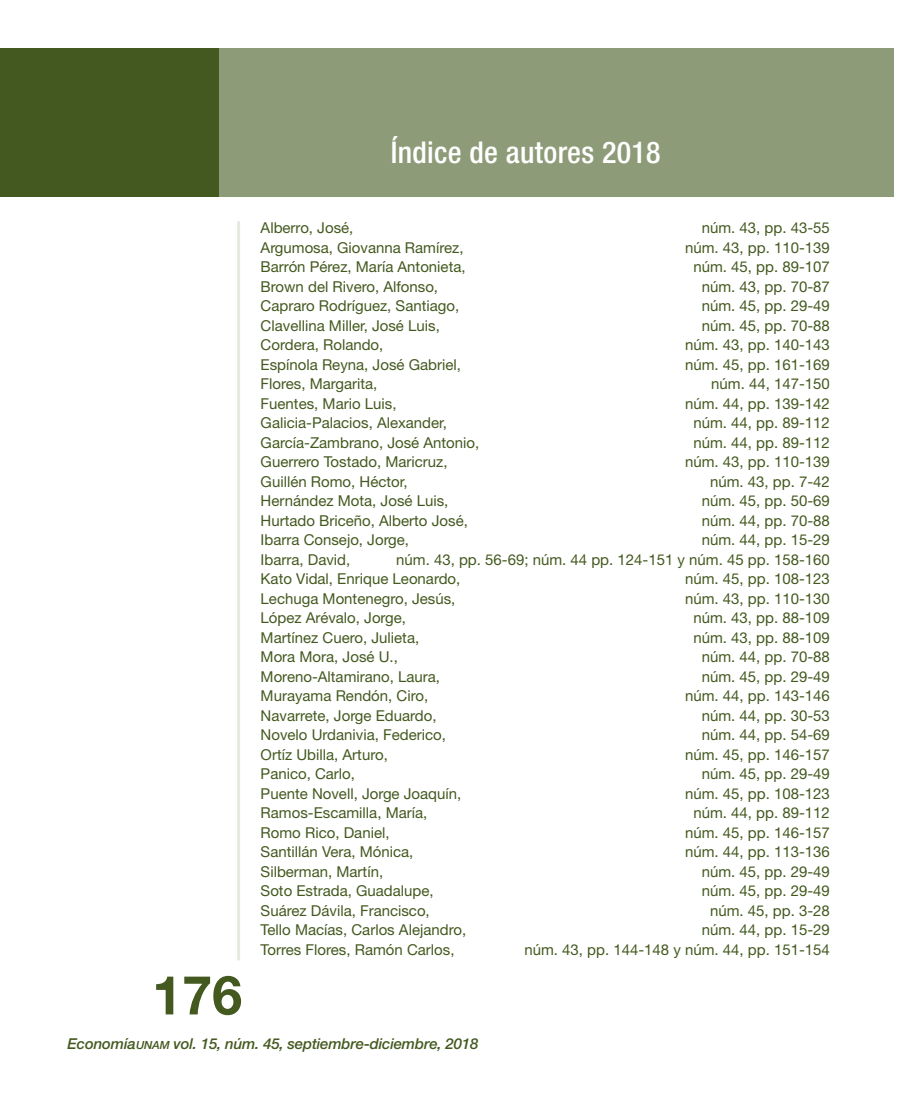
<style>
.page{position:relative;width:915px;height:1106px;background:#fff}
.page>*{position:absolute;margin:0;border:0;box-sizing:border-box;transform-origin:0 0}
.t1{font:700 54px "Helvetica Neue LT Std";color:#44591f}
.t2{font:500 condensed 30px "Helvetica Neue LT Std";letter-spacing:.01em;color:#fff}
.t3{font:15px/19.5px "Helvetica Neue LT Std";color:#44591f}
.t4{font:italic 500 15px "Helvetica Neue LT Std";letter-spacing:-.01em;color:#44591f}
.s1{font-size:11.25px}
</style>
<div class="page">
<div style="left:0;top:49px;width:894px;height:148px;background:#8e9b78"></div>
<hr style="left:237px;top:222px;width:3px;height:737px;background:#e5eade">
<div style="left:0;top:49px;width:218px;height:148px;background:#44591f"></div>
<h2 class="t2" style="left:391px;top:135px;width:271px">Índice de autores 2018</h2>
<p class="t3" style="left:261px;top:218px;width:94px">Alberro, José,</p>
<p class="t3" style="left:702px;top:218px;width:130px">núm. 43, pp. 43-55</p>
<p class="t3" style="left:261px;top:237px;width:204px">Argumosa, Giovanna Ramírez,</p>
<p class="t3" style="left:685px;top:237px;width:146px">núm. 43, pp. 110-139</p>
<p class="t3" style="left:261px;top:257px;width:207px">Barrón Pérez, María Antonieta,</p>
<p class="t3" style="left:693px;top:257px;width:138px">núm. 45, pp. 89-107</p>
<p class="t3" style="left:261px;top:276px;width:179px">Brown del Rivero, Alfonso,</p>
<p class="t3" style="left:702px;top:276px;width:130px">núm. 43, pp. 70-87</p>
<p class="t3" style="left:261px;top:296px;width:200px">Capraro Rodríguez, Santiago,</p>
<p class="t3" style="left:702px;top:296px;width:130px">núm. 45, pp. 29-49</p>
<p class="t3" style="left:261px;top:315px;width:181px">Clavellina Miller, José Luis,</p>
<p class="t3" style="left:702px;top:315px;width:130px">núm. 45, pp. 70-88</p>
<p class="t3" style="left:261px;top:335px;width:124px">Cordera, Rolando,</p>
<p class="t3" style="left:685px;top:335px;width:146px">núm. 43, pp. 140-143</p>
<p class="t3" style="left:261px;top:354px;width:202px">Espínola Reyna, José Gabriel,</p>
<p class="t3" style="left:685px;top:354px;width:146px">núm. 45, pp. 161-169</p>
<p class="t3" style="left:261px;top:374px;width:118px">Flores, Margarita,</p>
<p class="t3" style="left:711px;top:374px;width:120px">núm. 44, 147-150</p>
<p class="t3" style="left:261px;top:393px;width:137px">Fuentes, Mario Luis,</p>
<p class="t3" style="left:685px;top:393px;width:146px">núm. 44, pp. 139-142</p>
<p class="t3" style="left:261px;top:413px;width:188px">Galicia-Palacios, Alexander,</p>
<p class="t3" style="left:693px;top:413px;width:138px">núm. 44, pp. 89-112</p>
<p class="t3" style="left:261px;top:432px;width:220px">García-Zambrano, José Antonio,</p>
<p class="t3" style="left:693px;top:432px;width:138px">núm. 44, pp. 89-112</p>
<p class="t3" style="left:261px;top:452px;width:188px">Guerrero Tostado, Maricruz,</p>
<p class="t3" style="left:685px;top:452px;width:146px">núm. 43, pp. 110-139</p>
<p class="t3" style="left:261px;top:471px;width:148px">Guillén Romo, Héctor,</p>
<p class="t3" style="left:710px;top:471px;width:121px">núm. 43, pp. 7-42</p>
<p class="t3" style="left:261px;top:491px;width:189px">Hernández Mota, José Luis,</p>
<p class="t3" style="left:702px;top:491px;width:130px">núm. 45, pp. 50-69</p>
<p class="t3" style="left:261px;top:510px;width:209px">Hurtado Briceño, Alberto José,</p>
<p class="t3" style="left:702px;top:510px;width:130px">núm. 44, pp. 70-88</p>
<p class="t3" style="left:261px;top:530px;width:150px">Ibarra Consejo, Jorge,</p>
<p class="t3" style="left:702px;top:530px;width:130px">núm. 44, pp. 15-29</p>
<p class="t3" style="left:261px;top:549px;width:91px">Ibarra, David,</p>
<p class="t3" style="left:261px;top:549px;width:571px;text-indent:136px">núm. 43, pp. 56-69; núm. 44 pp. 124-151 y núm. 45 pp. 158-160<br>Kato Vidal, Enrique Leonardo,</p>
<p class="t3" style="left:685px;top:569px;width:146px">núm. 45, pp. 108-123</p>
<p class="t3" style="left:261px;top:588px;width:196px">Lechuga Montenegro, Jesús,</p>
<p class="t3" style="left:685px;top:588px;width:146px">núm. 43, pp. 110-130</p>
<p class="t3" style="left:261px;top:608px;width:147px">López Arévalo, Jorge,</p>
<p class="t3" style="left:693px;top:608px;width:138px">núm. 43, pp. 88-109</p>
<p class="t3" style="left:261px;top:627px;width:160px">Martínez Cuero, Julieta,</p>
<p class="t3" style="left:693px;top:627px;width:138px">núm. 43, pp. 88-109</p>
<p class="t3" style="left:261px;top:647px;width:139px">Mora Mora, José U.,</p>
<p class="t3" style="left:702px;top:647px;width:130px">núm. 44, pp. 70-88</p>
<p class="t3" style="left:261px;top:666px;width:181px">Moreno-Altamirano, Laura,</p>
<p class="t3" style="left:702px;top:666px;width:130px">núm. 45, pp. 29-49</p>
<p class="t3" style="left:261px;top:686px;width:169px">Murayama Rendón, Ciro,</p>
<p class="t3" style="left:685px;top:686px;width:146px">núm. 44, pp. 143-146</p>
<p class="t3" style="left:261px;top:705px;width:177px">Navarrete, Jorge Eduardo,</p>
<p class="t3" style="left:702px;top:705px;width:130px">núm. 44, pp. 30-53</p>
<p class="t3" style="left:261px;top:725px;width:187px">Novelo Urdanivia, Federico,</p>
<p class="t3" style="left:702px;top:725px;width:130px">núm. 44, pp. 54-69</p>
<p class="t3" style="left:261px;top:744px;width:129px">Ortíz Ubilla, Arturo,</p>
<p class="t3" style="left:685px;top:744px;width:146px">núm. 45, pp. 146-157</p>
<p class="t3" style="left:261px;top:764px;width:96px">Panico, Carlo,</p>
<p class="t3" style="left:702px;top:764px;width:130px">núm. 45, pp. 29-49</p>
<p class="t3" style="left:261px;top:783px;width:202px">Puente Novell, Jorge Joaquín,</p>
<p class="t3" style="left:685px;top:783px;width:146px">núm. 45, pp. 108-123</p>
<p class="t3" style="left:261px;top:803px;width:168px">Ramos-Escamilla, María,</p>
<p class="t3" style="left:693px;top:803px;width:138px">núm. 44, pp. 89-112</p>
<p class="t3" style="left:261px;top:822px;width:130px">Romo Rico, Daniel,</p>
<p class="t3" style="left:685px;top:822px;width:146px">núm. 45, pp. 146-157</p>
<p class="t3" style="left:261px;top:842px;width:154px">Santillán Vera, Mónica,</p>
<p class="t3" style="left:685px;top:842px;width:146px">núm. 44, pp. 113-136</p>
<p class="t3" style="left:261px;top:861px;width:124px">Silberman, Martín,</p>
<p class="t3" style="left:702px;top:861px;width:130px">núm. 45, pp. 29-49</p>
<p class="t3" style="left:261px;top:881px;width:175px">Soto Estrada, Guadalupe,</p>
<p class="t3" style="left:702px;top:881px;width:130px">núm. 45, pp. 29-49</p>
<p class="t3" style="left:261px;top:900px;width:171px">Suárez Dávila, Francisco,</p>
<p class="t3" style="left:710px;top:900px;width:121px">núm. 45, pp. 3-28</p>
<p class="t3" style="left:261px;top:920px;width:207px">Tello Macías, Carlos Alejandro,</p>
<p class="t3" style="left:702px;top:920px;width:130px">núm. 44, pp. 15-29</p>
<p class="t3" style="left:261px;top:939px;width:195px">Torres Flores, Ramón Carlos,</p>
<p class="t3" style="left:524px;top:939px;width:307px">núm. 43, pp. 144-148 y núm. 44, pp. 151-154</p>
<h1 class="t1" style="left:152px;top:961px;width:92px">176</h1>
<p class="t4" style="left:68px;top:1034px;width:412px">Economía<span class="s1">UNAM</span> vol. 15, núm. 45, septiembre-diciembre, 2018</p>
</div>
